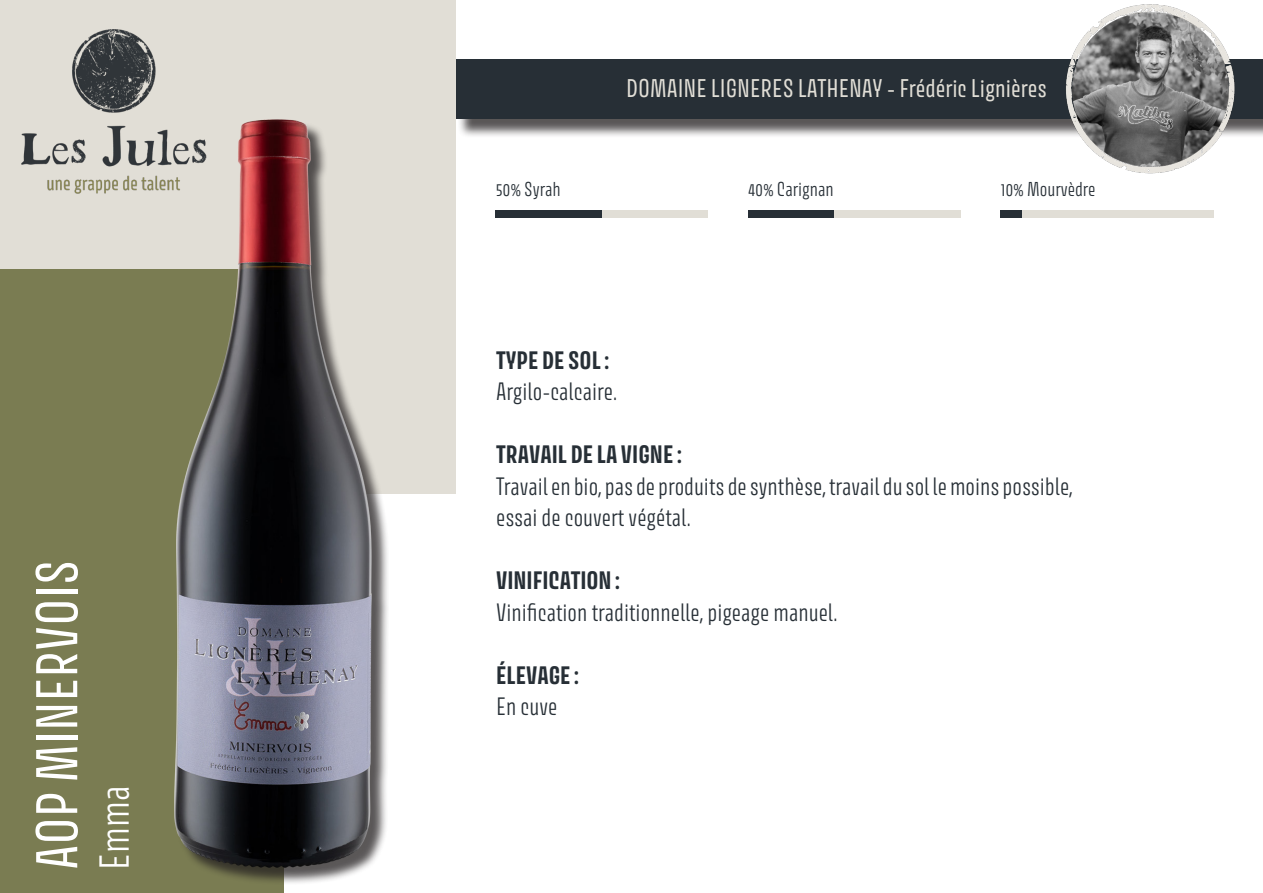
<style>
.page{position:relative;width:1263px;height:893px;background:#fff}
.page>*{position:absolute;margin:0;border:0;box-sizing:border-box;transform-origin:0 0}
.t1{font:52.5px "Avory I Latn";color:#fff}
.t2{font:300 37.5px "Avory I Latn";color:#fff}
.t3{font:22.95px "Avory I Latn";color:#e1ded6}
.t4{font:300 22.5px/31.5px "Avory I Latn";color:#272f36}
.t5{font:700 22.5px "Avory I Latn";color:#272f36}
.t6{font:300 18px "Avory I Latn";color:#272f36}
</style>
<div class="page">
<div style="left:458px;top:62px;width:805px;height:76px;background:#231f20;opacity:.75"></div>
<div style="left:455px;top:59px;width:808px;height:60px;background:#272f36"></div>
<img style="left:1065px;top:4px;width:170px;height:170px">
<img style="left:1072px;top:13px;width:156px;height:153px">
<div style="left:0;top:0;width:455px;height:494px;background:#e1ded6"></div>
<div style="left:0;top:270px;width:283px;height:623px;background:#7a7c52"></div>
<div style="left:177px;top:122px;width:212px;height:764px;background:#231f20;opacity:.75"></div>
<img style="left:174px;top:119px;width:197px;height:748px">
<img style="left:21px;top:29px;width:261px;height:197px">
<div style="left:495px;top:211px;width:213px;height:7px;background:#e1ded6"></div>
<div style="left:495px;top:211px;width:107px;height:7px;background:#272f36"></div>
<div style="left:748px;top:211px;width:213px;height:7px;background:#e1ded6"></div>
<div style="left:748px;top:211px;width:85px;height:7px;background:#272f36"></div>
<div style="left:1001px;top:211px;width:212px;height:7px;background:#e1ded6"></div>
<div style="left:1001px;top:211px;width:21px;height:7px;background:#272f36"></div>
<p class="t1" style="left:24px;top:870px;width:312px;rotate:-90deg">AOP MINERVOIS</p>
<p class="t2" style="left:91px;top:870px;width:86px;rotate:-90deg">Emma</p>
<p class="t6" style="left:495px;top:177px;width:67px">50% Syrah</p>
<p class="t3" style="left:626px;top:74px;width:422px">DOMAINE LIGNERES LATHENAY - Frédéric Lignières</p>
<p class="t6" style="left:748px;top:177px;width:87px">40% Carignan</p>
<p class="t6" style="left:1001px;top:177px;width:96px">10% Mourvèdre</p>
<p class="t5" style="left:496px;top:345px;width:115px">TYPE DE SOL :</p>
<p class="t4" style="left:496px;top:376px;width:123px">Argilo-calcaire.</p>
<p class="t5" style="left:496px;top:440px;width:187px">TRAVAIL DE LA VIGNE :</p>
<p class="t4" style="left:496px;top:470px;width:578px">Travail en bio, pas de produits de synthèse, travail du sol le moins possible, essai de couvert végétal.</p>
<p class="t5" style="left:496px;top:566px;width:125px">VINIFICATION :</p>
<p class="t4" style="left:496px;top:596px;width:343px">Vinification traditionnelle, pigeage manuel.</p>
<p class="t5" style="left:496px;top:660px;width:84px">ÉLEVAGE :</p>
<p class="t4" style="left:496px;top:691px;width:63px">En cuve</p>
</div>
